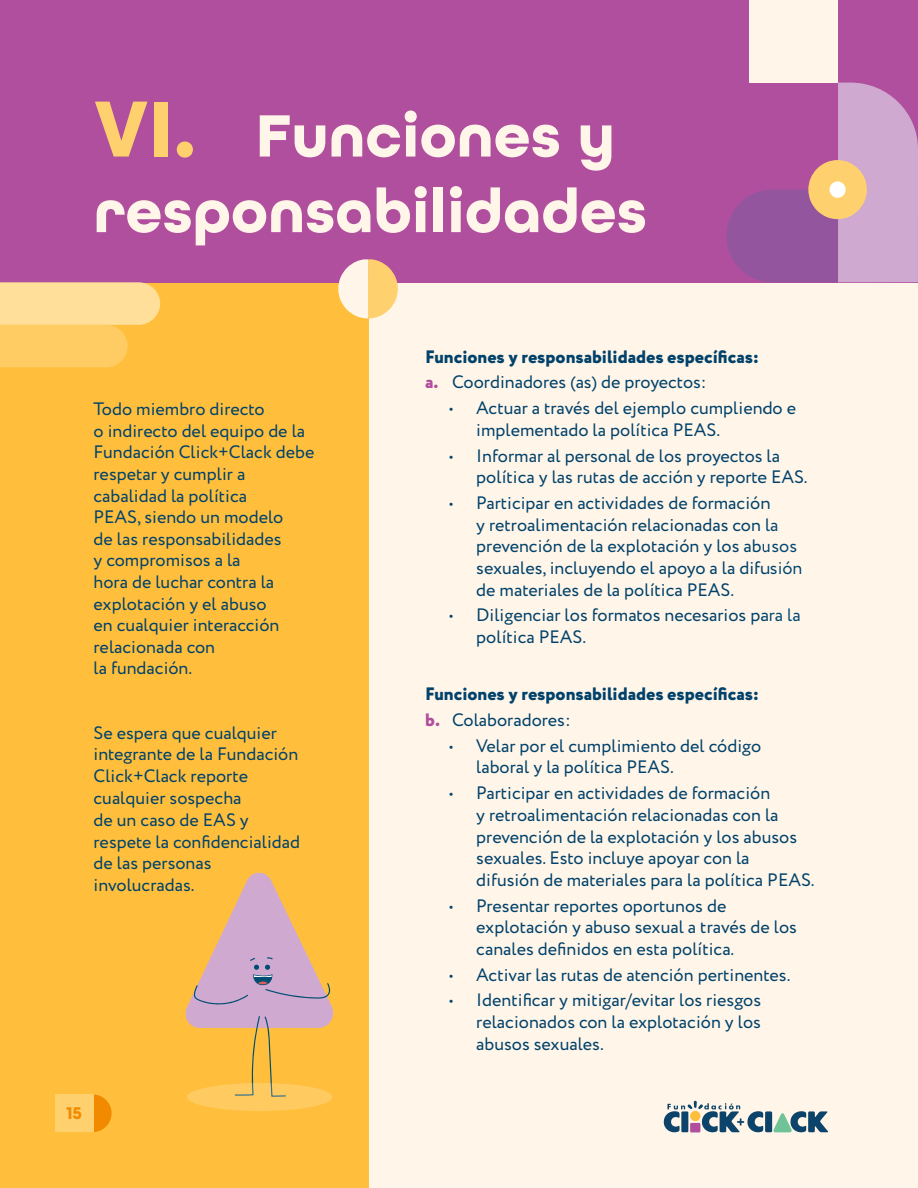
<style>
.page{position:relative;width:918px;height:1188px;background:#fff5e8}
.page>*{position:absolute;margin:0;border:0;box-sizing:border-box;transform-origin:0 0}
.t1{font:700 63px/75.6px "All Round Gothic";color:#fff5e8}
.t2{font:18px/21.6px "Circe";color:#00426b}
.t3{font:800 18px/25.8px "Circe";color:#00426b}
.t4{font:700 18px "All Round Gothic";color:#f28a00}
.s1{font-size:84px;color:#ffd16e}
.s2{color:#b04f9e}
.s3{font-weight:400}
</style>
<div class="page">
<svg style="left:664px;top:1101px;width:164px;height:31px"></svg>
<div style="left:0;top:282px;width:368px;height:906px;background:#ffbf3d"></div>
<div style="left:0;top:0;width:918px;height:282px;background:#b04f9e"></div>
<svg style="left:338px;top:259px;width:60px;height:59px"></svg>
<div style="left:749px;top:0;width:89px;height:83px;background:#fff5e8"></div>
<svg style="left:726px;top:83px;width:192px;height:199px"></svg>
<svg style="left:185px;top:873px;width:149px;height:216px"></svg>
<svg style="left:0;top:282px;width:160px;height:85px;background:#fed278"></svg>
<svg style="left:94px;top:1094px;width:18px;height:38px"></svg>
<div style="left:55px;top:1094px;width:39px;height:38px;background:#ffd16e"></div>
<div style="left:187px;top:1083px;width:146px;height:28px;background:#ffca60;border-radius:50%"></div>
<h1 class="t1" style="left:94px;top:98px;width:555px"><span class="s1">VI.</span> Funciones y responsabilidades</h1>
<p class="t2" style="left:94px;top:399px;width:222px">Todo miembro directo<br>o indirecto del equipo de la<br>Fundación Click+Clack debe respetar y cumplir a cabalidad la política<br>PEAS, siendo un modelo<br>de las responsabilidades<br>y compromisos a la<br>hora de luchar contra la explotación y el abuso<br>en cualquier interacción relacionada con<br>la fundación.</p>
<p class="t2" style="left:94px;top:722px;width:208px">Se espera que cualquier integrante de la Fundación<br>Click+Clack reporte cualquier sospecha<br>de un caso de EAS y respete la confidencialidad de las personas involucradas.</p>
<p class="t4" style="left:66px;top:1102px;width:17px">15</p>
<p class="t3" style="left:425px;top:345px;width:335px">Funciones y responsabilidades específicas: <span class="s2">a.</span> <span class="s3">Coordinadores (as) de proyectos:</span></p>
<p class="t2" style="left:476px;top:398px;width:321px;text-indent:-27px">• Actuar a través del ejemplo cumpliendo e implementado la política PEAS.</p>
<p class="t2" style="left:476px;top:445px;width:333px;text-indent:-27px">• Informar al personal de los proyectos la política y las rutas de acción y reporte EAS.</p>
<p class="t2" style="left:476px;top:493px;width:328px;text-indent:-27px">• Participar en actividades de formación<br>y retroalimentación relacionadas con la prevención de la explotación y los abusos sexuales, incluyendo el apoyo a la difusión de materiales de la política PEAS.</p>
<p class="t2" style="left:476px;top:605px;width:326px;text-indent:-27px">• Diligenciar los formatos necesarios para la política PEAS.</p>
<p class="t3" style="left:425px;top:682px;width:335px">Funciones y responsabilidades específicas: <span class="s2">b.</span> <span class="s3">Colaboradores:</span></p>
<p class="t2" style="left:476px;top:736px;width:286px;text-indent:-27px">• Velar por el cumplimiento del código laboral y la política PEAS.</p>
<p class="t2" style="left:476px;top:783px;width:340px;text-indent:-27px">• Participar en actividades de formación<br>y retroalimentación relacionadas con la prevención de la explotación y los abusos sexuales. Esto incluye apoyar con la difusión de materiales para la política PEAS.</p>
<p class="t2" style="left:476px;top:895px;width:322px;text-indent:-27px">• Presentar reportes oportunos de explotación y abuso sexual a través de los canales definidos en esta política.</p>
<p class="t2" style="left:449px;top:964px;width:343px">• Activar las rutas de atención pertinentes.</p>
<p class="t2" style="left:476px;top:990px;width:286px;text-align:justify;text-indent:-27px">• Identificar y mitigar/evitar los riesgos relacionados con la explotación y los abusos sexuales.</p>
</div>
